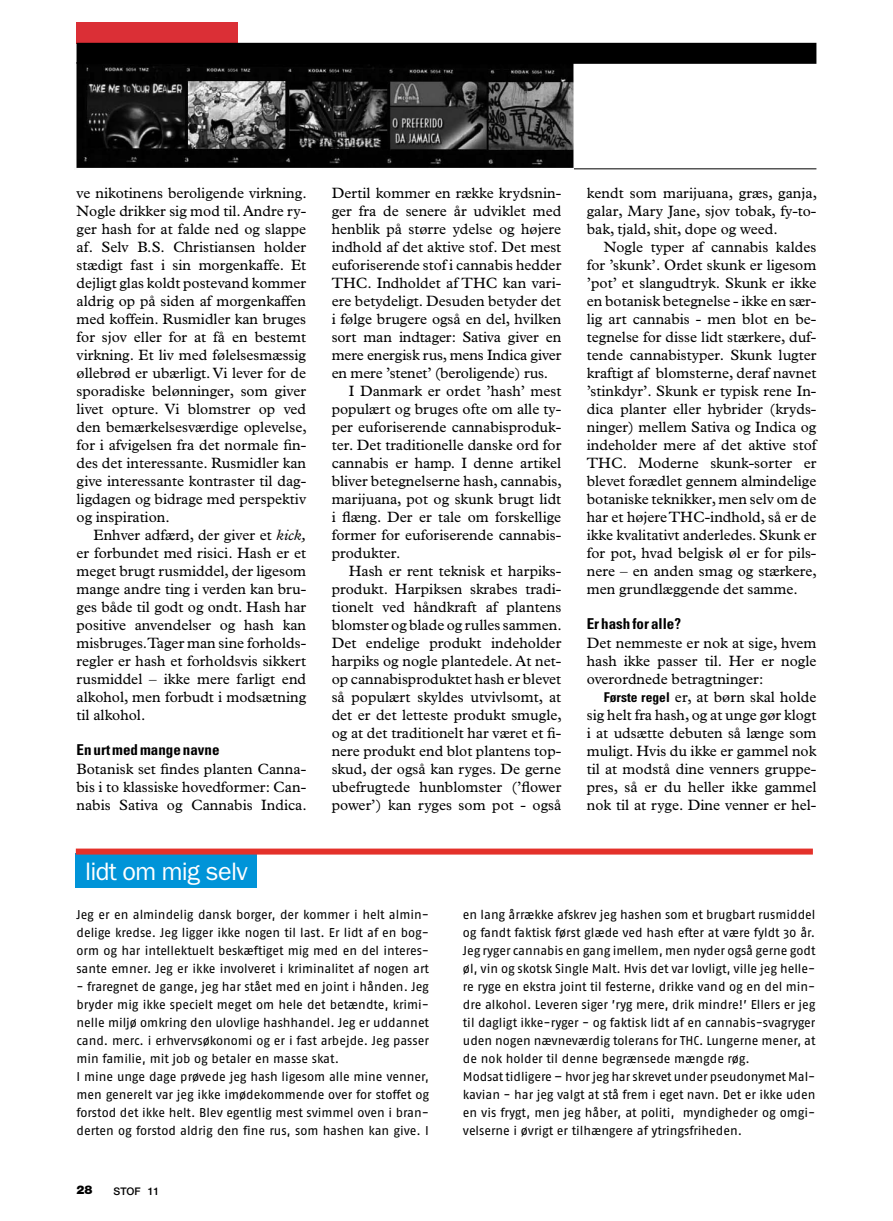
<style>
.page{position:relative;width:893px;height:1221px;background:#fff}
.page>*{position:absolute;margin:0;border:0;box-sizing:border-box;transform-origin:0 0}
.t1{font:25.2px "Franklin Gothic";letter-spacing:-.025em;color:#fff}
.t2{font:15px/18px "Plantin";color:#000;text-align:justify}
.t3{font:700 condensed 15px "Univers";color:#000}
.t4{font:12.75px/18px "Fago No";letter-spacing:-.005em;color:#000}
.t5{font:900 12px "Helvetica Neue";color:#000}
.t6{font:500 10.5px "Helvetica Neue";color:#000}
.s1{font-style:italic}
.s2{font-family:"Univers";font-weight:700;font-stretch:condensed;font-size:13.5px}
</style>
<div class="page">
<div style="left:77px;top:23px;width:161px;height:21px;background:#db2f36"></div>
<hr style="left:77px;top:168px;width:739px;height:1px;background:#000">
<img style="left:76px;top:62px;width:497px;height:107px">
<div style="left:77px;top:43px;width:739px;height:21px;background:#000"></div>
<div style="left:76px;top:853px;width:181px;height:34px;background:#0094d8"></div>
<div style="left:76px;top:848px;width:737px;height:6px;background:#e4312a"></div>
<p class="t2" style="left:77px;top:184px;width:232px">ve nikotinens beroligende virkning.<br>Nogle drikker sig mod til. Andre ry&shy;ger hash for at falde ned og slappe af. Selv B.S. Christiansen holder stædigt fast i sin morgenkaffe. Et dejligt glas koldt postevand kommer aldrig op på siden af morgenkaffen med koffein. Rusmidler kan bruges for sjov eller for at få en bestemt virkning. Et liv med følelsesmæssig øllebrød er ubærligt. Vi lever for de sporadiske belønninger, som giver livet opture. Vi blomstrer op ved den bemærkelsesværdige oplevelse, for i afvigelsen fra det normale fin&shy;des det interessante. Rusmidler kan give interessante kontraster til dag&shy;ligdagen og bidrage med perspektiv og inspiration.</p>
<p class="t2" style="left:77px;top:526px;width:231px;text-indent:17px">Enhver adfærd, der giver et <span class="s1">kick, </span>er forbundet med risici. Hash er et meget brugt rusmiddel, der ligesom mange andre ting i verden kan bru&shy;ges både til godt og ondt. Hash har positive anvendelser og hash kan misbruges. Tager man sine forholds&shy;regler er hash et forholdsvis sikkert rusmiddel – ikke mere farligt end alkohol, men forbudt i modsætning til alkohol.</p>
<p class="t3" style="left:77px;top:740px;width:144px">En urt med mange navne</p>
<p class="t2" style="left:77px;top:760px;width:232px">Botanisk set findes planten Canna&shy;bis i to klassiske hovedformer: Can&shy;nabis Sativa og Cannabis Indica.</p>
<h1 class="t1" style="left:85px;top:856px;width:164px">lidt om mig selv</h1>
<p class="t2" style="left:332px;top:184px;width:231px">Dertil kommer en række krydsnin-</p>
<p class="t2" style="left:332px;top:202px;width:231px">ger fra de senere år udviklet med</p>
<p class="t2" style="left:332px;top:220px;width:231px">henblik på større ydelse og højere</p>
<p class="t2" style="left:332px;top:238px;width:231px">indhold af det aktive stof. Det mest</p>
<p class="t2" style="left:332px;top:256px;width:231px">euforiserende stof i cannabis hedder</p>
<p class="t2" style="left:332px;top:274px;width:231px">THC. Indholdet af THC kan vari-</p>
<p class="t2" style="left:332px;top:292px;width:231px">ere betydeligt. Desuden betyder det</p>
<p class="t2" style="left:332px;top:310px;width:231px">i følge brugere også en del, hvilken</p>
<p class="t2" style="left:332px;top:328px;width:231px">sort man indtager: Sativa giver en</p>
<p class="t2" style="left:332px;top:346px;width:231px">mere energisk rus, mens Indica giver</p>
<p class="t2" style="left:332px;top:364px;width:218px">en mere ’stenet’ (beroligende) rus.</p>
<p class="t2" style="left:349px;top:382px;width:214px">I Danmark er ordet ’hash’ mest</p>
<p class="t2" style="left:332px;top:400px;width:231px">populært og bruges ofte om alle ty-</p>
<p class="t2" style="left:332px;top:418px;width:231px">per euforiserende cannabisproduk-</p>
<p class="t2" style="left:332px;top:436px;width:231px">ter. Det traditionelle danske ord for</p>
<p class="t2" style="left:332px;top:454px;width:231px">cannabis er hamp. I denne artikel</p>
<p class="t2" style="left:332px;top:472px;width:232px">bliver betegnelserne hash, cannabis,</p>
<p class="t2" style="left:332px;top:490px;width:231px">marijuana, pot og skunk brugt lidt</p>
<p class="t2" style="left:332px;top:508px;width:231px">i flæng. Der er tale om forskellige</p>
<p class="t2" style="left:332px;top:526px;width:231px">former for euforiserende cannabis-</p>
<p class="t2" style="left:332px;top:544px;width:70px">produkter.</p>
<p class="t2" style="left:349px;top:562px;width:214px">Hash er rent teknisk et harpiks-</p>
<p class="t2" style="left:332px;top:580px;width:231px">produkt. Harpiksen skrabes tradi-</p>
<p class="t2" style="left:332px;top:598px;width:231px">tionelt ved håndkraft af plantens</p>
<p class="t2" style="left:332px;top:616px;width:232px">blomster og blade og rulles sammen.</p>
<p class="t2" style="left:332px;top:634px;width:231px">Det endelige produkt indeholder</p>
<p class="t2" style="left:332px;top:652px;width:231px">harpiks og nogle plantedele. At net-</p>
<p class="t2" style="left:332px;top:670px;width:231px">op cannabisproduktet hash er blevet</p>
<p class="t2" style="left:332px;top:688px;width:231px">så populært skyldes utvivlsomt, at</p>
<p class="t2" style="left:332px;top:706px;width:232px">det er det letteste produkt smugle,</p>
<p class="t2" style="left:332px;top:724px;width:231px">og at det traditionelt har været et fi-</p>
<p class="t2" style="left:332px;top:742px;width:231px">nere produkt end blot plantens top-</p>
<p class="t2" style="left:332px;top:760px;width:231px">skud, der også kan ryges. De gerne</p>
<p class="t2" style="left:332px;top:778px;width:231px">ubefrugtede hunblomster (’flower</p>
<p class="t2" style="left:332px;top:796px;width:231px">power’) kan ryges som pot - også</p>
<p class="t2" style="left:587px;top:184px;width:232px">kendt som marijuana, græs, ganja, galar, Mary Jane, sjov tobak, fy-to&shy;bak, tjald, shit, dope og weed.</p>
<p class="t2" style="left:587px;top:238px;width:232px;text-indent:17px">Nogle typer af cannabis kaldes for ’skunk’. Ordet skunk er ligesom ’pot’ et slangudtryk. Skunk er ikke en botanisk betegnelse - ikke en sær&shy;lig art cannabis - men blot en be&shy;tegnelse for disse lidt stærkere, duf&shy;tende cannabistyper. Skunk lugter kraftigt af blomsterne, deraf navnet ’stinkdyr’. Skunk er typisk rene In&shy;dica planter eller hybrider (kryds&shy;ninger) mellem Sativa og Indica og indeholder mere af det aktive stof THC. Moderne skunk-sorter er blevet forædlet gennem almindelige botaniske teknikker, men selv om de har et højere THC-indhold, så er de ikke kvalitativt anderledes. Skunk er for pot, hvad belgisk øl er for pils&shy;nere – en anden smag og stærkere, men grundlæggende det samme.</p>
<p class="t3" style="left:587px;top:614px;width:96px">Er hash for alle?</p>
<p class="t2" style="left:587px;top:634px;width:231px">Det nemmeste er nok at sige, hvem hash ikke passer til. Her er nogle overordnede betragtninger:</p>
<p class="t2" style="left:587px;top:688px;width:231px;text-indent:17px"><span class="s2">Første regel</span> er, at børn skal holde sig helt fra hash, og at unge gør klogt i at udsætte debuten så længe som muligt. Hvis du ikke er gammel nok til at modstå dine venners gruppe&shy;pres, så er du heller ikke gammel nok til at ryge. Dine venner er hel-</p>
<p class="t4" style="left:77px;top:904px;width:354px;text-align:justify">Jeg er en almindelig dansk borger, der kommer i helt almin&shy;delige kredse. Jeg ligger ikke nogen til last. Er lidt af en bog&shy;orm og har intellektuelt beskæftiget mig med en del interes&shy;sante emner. Jeg er ikke involveret i kriminalitet af nogen art</p>
<p class="t4" style="left:77px;top:976px;width:354px">- fraregnet de gange, jeg har stået med en joint i hånden. Jeg bryder mig ikke specielt meget om hele det betændte, krimi&shy;nelle miljø omkring den ulovlige hashhandel. Jeg er uddannet cand. merc. i erhvervsøkonomi og er i fast arbejde. Jeg passer min familie, mit job og betaler en masse skat.<br>I mine unge dage prøvede jeg hash ligesom alle mine venner, men generelt var jeg ikke imødekommende over for stoffet og forstod det ikke helt. Blev egentlig mest svimmel oven i bran&shy;derten og forstod aldrig den fine rus, som hashen kan give. I</p>
<p class="t5" style="left:77px;top:1182px;width:9px">28</p>
<p class="t6" style="left:114px;top:1184px;width:47px">Stof 11</p>
<p class="t4" style="left:463px;top:904px;width:354px">en lang årrække afskrev jeg hashen som et brugbart rusmiddel og fandt faktisk først glæde ved hash efter at være fyldt 30 år.<br>Jeg ryger cannabis en gang imellem, men nyder også gerne godt øl, vin og skotsk Single Malt. Hvis det var lovligt, ville jeg helle&shy;re ryge en ekstra joint til festerne, drikke vand og en del min&shy;dre alkohol. Leveren siger ’ryg mere, drik mindre!’ Ellers er jeg til dagligt ikke-ryger - og faktisk lidt af en cannabis-svagryger uden nogen nævneværdig tolerans for THC. Lungerne mener, at de nok holder til denne begrænsede mængde røg.<br>Modsat tidligere – hvor jeg har skrevet under pseudonymet Mal&shy;kavian - har jeg valgt at stå frem i eget navn. Det er ikke uden en vis frygt, men jeg håber, at politi, myndigheder og omgi&shy;velserne i øvrigt er tilhængere af ytringsfriheden.</p>
</div>
